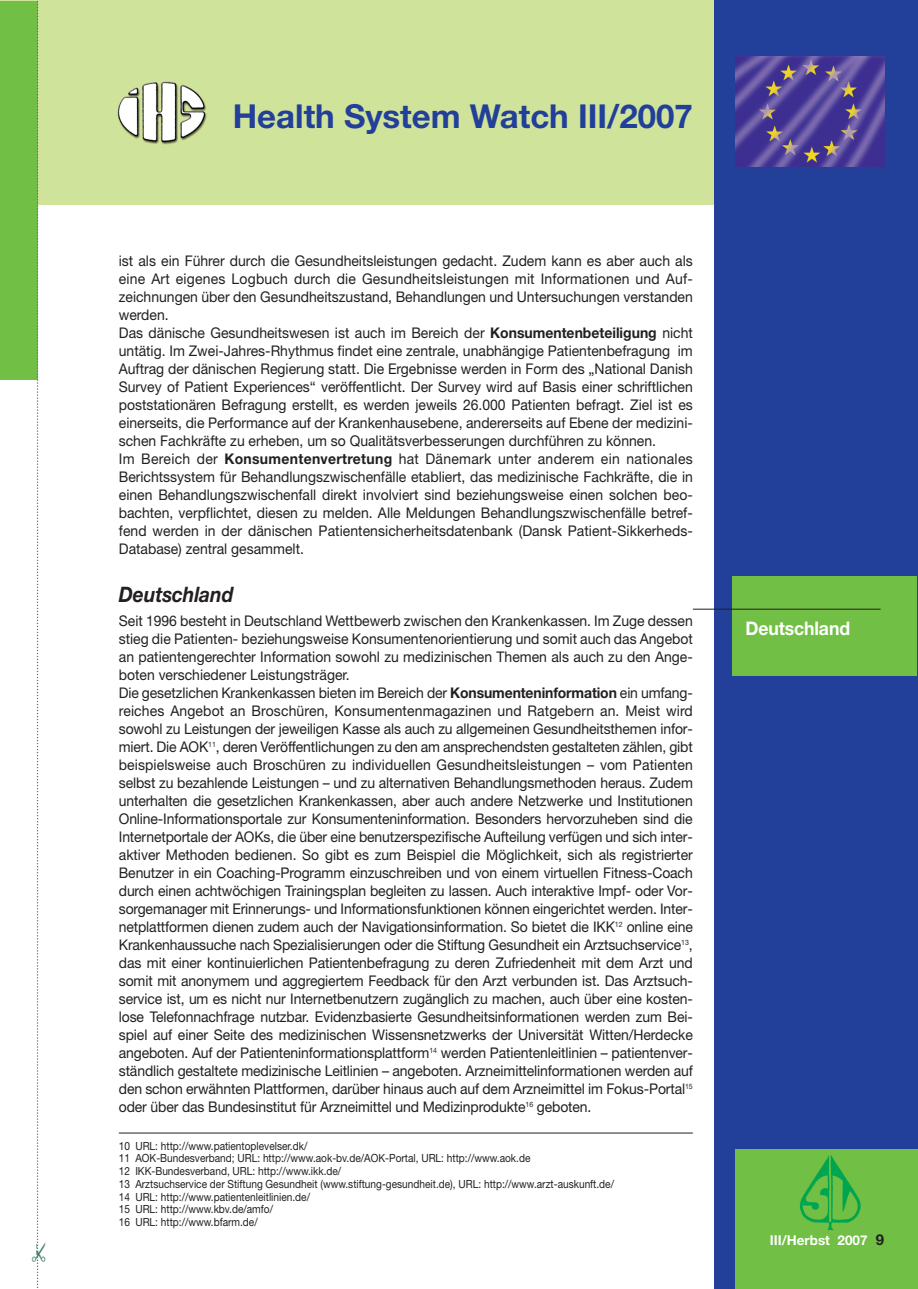
<style>
.page{position:relative;width:918px;height:1289px;background:#fff}
.page>*{position:absolute;margin:0;border:0;box-sizing:border-box;transform-origin:0 0}
.t1{font:700 33px "Helvetica Neue";color:#223f99}
.t2{font:22.5px "Monotype Sorts";color:#418167}
.t3{font:italic 700 21.3px "Helvetica Neue";letter-spacing:-.005em;color:#231f20;scale:.9 1}
.t4{font:700 18.75px "Helvetica Neue";letter-spacing:-.005em;color:#fff;scale:.94 1}
.t5{font:14.7px/18px "Helvetica Neue";letter-spacing:-.005em;color:#231f20;scale:.95 1}
.t6{font:700 13.5px "Helvetica Neue";color:#fff}
.t7{font:11.25px/12.8px "Helvetica Neue";color:#231f20;scale:.9 1}
.s1{font-weight:700}
.s2{font-size:15px;color:#231f20}
</style>
<div class="page">
<div style="left:13px;top:1px;width:905px;height:204px;background:#d0e39a"></div>
<div style="left:714px;top:1px;width:204px;height:1287px;background:#223f99"></div>
<div style="left:735px;top:1149px;width:183px;height:139px;background:#71bf44"></div>
<img style="left:799px;top:1155px;width:62px;height:75px">
<img style="left:735px;top:56px;width:149px;height:111px">
<div style="left:0;top:1px;width:17px;height:378px;background:#71bf44"></div>
<div style="left:8px;top:1px;width:30px;height:378px;background:#71bf44"></div>
<img style="left:117px;top:81px;width:90px;height:64px">
<svg style="left:37px;top:1px;width:1px;height:1287px"></svg>
<div style="left:733px;top:577px;width:184px;height:99px;background:#71bf44"></div>
<hr style="left:693px;top:609px;width:188px;height:1px;background:#231f20">
<hr style="left:119px;top:1132px;width:574px;height:1px;background:#231f20">
<h2 class="t2" style="left:28px;top:1262px;width:23px;rotate:-90deg">✃</h2>
<h1 class="t1" style="left:233px;top:104px;width:462px">Health System Watch III/2007</h1>
<p class="t5" style="left:119px;top:253px;width:606px">ist als ein Führer durch die Gesundheitsleistungen gedacht. Zudem kann es aber auch als eine Art eigenes Logbuch durch die Gesundheitsleistungen mit Informationen und Auf&shy;zeichnungen über den Gesundheitszustand, Behandlungen und Untersuchungen verstanden werden.<br>Das dänische Gesundheitswesen ist auch im Bereich der <span class="s1">Konsumentenbeteiligung</span> nicht untätig. Im Zwei-Jahres-Rhythmus findet eine zentrale, unabhängige Patientenbefragung im Auftrag der dänischen Regierung statt. Die Ergebnisse werden in Form des „National Danish Survey of Patient Experiences“ veröffentlicht. Der Survey wird auf Basis einer schriftlichen poststationären Befragung erstellt, es werden jeweils 26.000 Patienten befragt. Ziel ist es einerseits, die Performance auf der Krankenhausebene, andererseits auf Ebene der medizini&shy;schen Fachkräfte zu erheben, um so Qualitätsverbesserungen durchführen zu können.<br>Im Bereich der <span class="s1">Konsumentenvertretung</span> hat Dänemark unter anderem ein nationales Berichtssystem für Behandlungszwischenfälle etabliert, das medizinische Fachkräfte, die in einen Behandlungszwischenfall direkt involviert sind beziehungsweise einen solchen beo&shy;bachten, verpflichtet, diesen zu melden. Alle Meldungen Behandlungszwischenfälle betref&shy;fend werden in der dänischen Patientensicherheitsdatenbank (Dansk Patient-Sikkerheds-Database) zentral gesammelt.</p>
<h3 class="t3" style="left:119px;top:586px;width:129px">Deutschland</h3>
<p class="t5" style="left:119px;top:613px;width:606px">Seit 1996 besteht in Deutschland Wettbewerb zwischen den Krankenkassen. Im Zuge dessen stieg die Patienten- beziehungsweise Konsumentenorientierung und somit auch das Angebot an patientengerechter Information sowohl zu medizinischen Themen als auch zu den Ange&shy;boten verschiedener Leistungsträger.<br>Die gesetzlichen Krankenkassen bieten im Bereich der <span class="s1">Konsumenteninformation</span> ein umfang&shy;reiches Angebot an Broschüren, Konsumentenmagazinen und Ratgebern an. Meist wird sowohl zu Leistungen der jeweiligen Kasse als auch zu allgemeinen Gesundheitsthemen infor&shy;miert. Die AOK<sup>11</sup>, deren Veröffentlichungen zu den am ansprechendsten gestalteten zählen, gibt beispielsweise auch Broschüren zu individuellen Gesundheitsleistungen – vom Patienten selbst zu bezahlende Leistungen – und zu alternativen Behandlungsmethoden heraus. Zudem unterhalten die gesetzlichen Krankenkassen, aber auch andere Netzwerke und Institutionen Online-Informationsportale zur Konsumenteninformation. Besonders hervorzuheben sind die Internetportale der AOKs, die über eine benutzerspezifische Aufteilung verfügen und sich inter&shy;aktiver Methoden bedienen. So gibt es zum Beispiel die Möglichkeit, sich als registrierter Benutzer in ein Coaching-Programm einzuschreiben und von einem virtuellen Fitness-Coach durch einen achtwöchigen Trainingsplan begleiten zu lassen. Auch interaktive Impf- oder Vor&shy;sorgemanager mit Erinnerungs- und Informationsfunktionen können eingerichtet werden. Inter&shy;netplattformen dienen zudem auch der Navigationsinformation. So bietet die IKK<sup>12</sup> online eine Krankenhaussuche nach Spezialisierungen oder die Stiftung Gesundheit ein Arztsuchservice<sup>13</sup>, das mit einer kontinuierlichen Patientenbefragung zu deren Zufriedenheit mit dem Arzt und somit mit anonymem und aggregiertem Feedback für den Arzt verbunden ist. Das Arztsuch&shy;service ist, um es nicht nur Internetbenutzern zugänglich zu machen, auch über eine kosten&shy;lose Telefonnachfrage nutzbar. Evidenzbasierte Gesundheitsinformationen werden zum Bei&shy;spiel auf einer Seite des medizinischen Wissensnetzwerks der Universität Witten/Herdecke angeboten. Auf der Patienteninformationsplattform<sup>14</sup> werden Patientenleitlinien – patientenver&shy;ständlich gestaltete medizinische Leitlinien – angeboten. Arzneimittelinformationen werden auf den schon erwähnten Plattformen, darüber hinaus auch auf dem Arzneimittel im Fokus-Portal<sup>15 </sup>oder über das Bundesinstitut für Arzneimittel und Medizinprodukte<sup>16</sup> geboten.</p>
<p class="t4" style="left:745px;top:621px;width:113px">Deutschland</p>
<p class="t7" style="left:119px;top:1140px;width:552px">10 URL: http://www.patientoplevelser.dk/<br>11 AOK-Bundesverband; URL: http://www.aok-bv.de/AOK-Portal, URL: http://www.aok.de<br>12 IKK-Bundesverband, URL: http://www.ikk.de/<br>13 Arztsuchservice der Stiftung Gesundheit (www.stiftung-gesundheit.de), URL: http://www.arzt-auskunft.de/ 14 URL: http://www.patientenleitlinien.de/<br>15 URL: http://www.kbv.de/amfo/<br>16 URL: http://www.bfarm.de/</p>
<p class="t6" style="left:770px;top:1235px;width:116px">III/Herbst 2007 <span class="s2">9</span></p>
</div>
